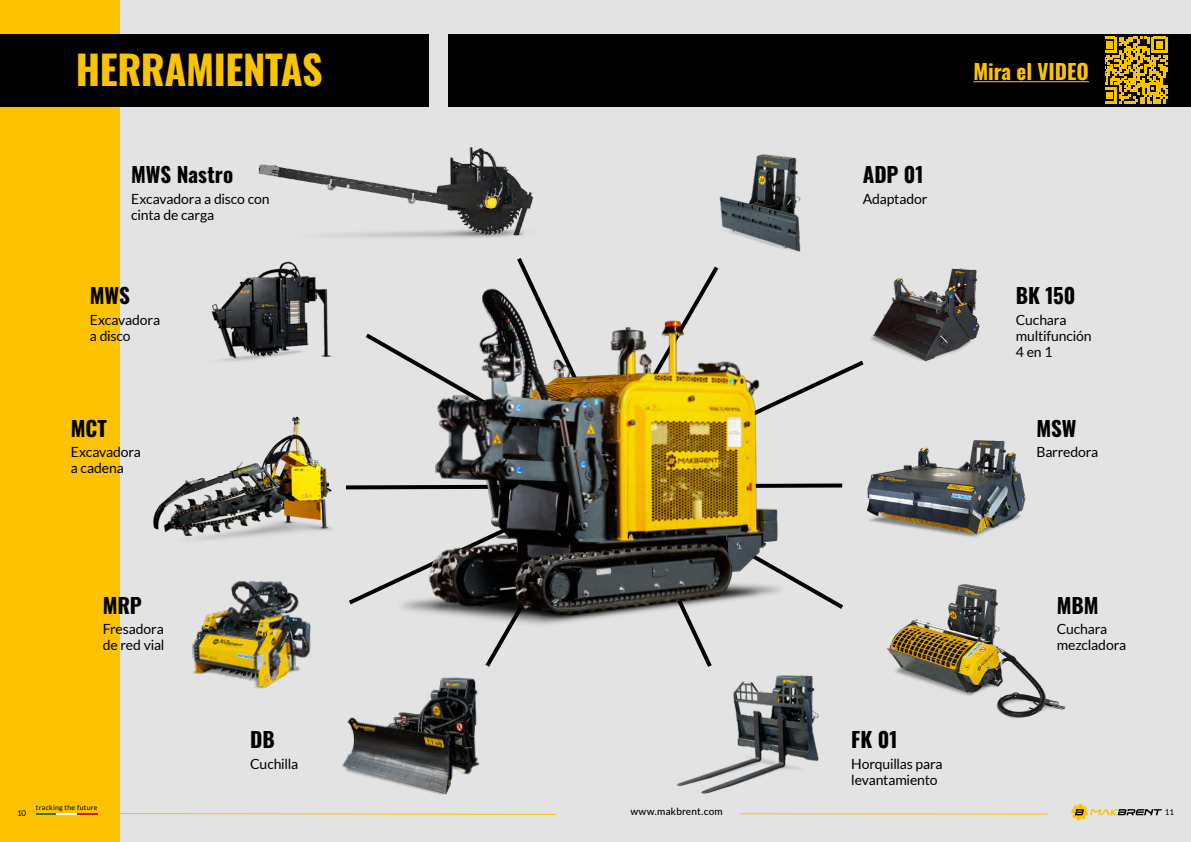
<style>
.page{position:relative;width:1191px;height:842px;background:#e3e3e3}
.page>*{position:absolute;margin:0;border:0;box-sizing:border-box;transform-origin:0 0}
.t1{font:700 40px "Oswald";letter-spacing:-.01em;color:#fac300}
.t2{font:700 21px "Oswald";color:#000}
.t3{font:700 21px "Oswald";color:#fdc300}
.t4{font:14px/16px "Lato";letter-spacing:-.01em;color:#000}
.t5{font:500 10px "Lato";letter-spacing:.025em;color:#000}
.t6{font:8px "Lato";color:#000}
.t7{font:7px "Lato";letter-spacing:.035em;color:#000}
</style>
<div class="page">
<div style="left:0;top:0;width:120px;height:842px;background:#fdc300"></div>
<svg style="left:740px;top:813px;width:308px;height:2px"></svg>
<hr style="left:36px;top:813px;width:20px;height:2px;background:#1d7d35">
<hr style="left:56px;top:813px;width:21px;height:2px;background:#fff">
<hr style="left:77px;top:813px;width:20px;height:2px;background:#cd1719">
<svg style="left:120px;top:813px;width:436px;height:2px"></svg>
<svg style="left:1071px;top:804px;width:90px;height:16px"></svg>
<img style="left:211px;top:261px;width:121px;height:100px">
<img style="left:258px;top:147px;width:276px;height:91px">
<img style="left:153px;top:416px;width:179px;height:124px">
<img style="left:192px;top:581px;width:119px;height:108px">
<img style="left:342px;top:677px;width:138px;height:118px">
<img style="left:676px;top:675px;width:143px;height:119px">
<img style="left:887px;top:584px;width:179px;height:134px">
<img style="left:868px;top:440px;width:158px;height:97px">
<img style="left:871px;top:268px;width:109px;height:94px">
<img style="left:719px;top:154px;width:82px;height:98px">
<div style="left:0;top:34px;width:428px;height:73px;background:#000"></div>
<div style="left:448px;top:34px;width:743px;height:73px;background:#000"></div>
<hr style="left:973px;top:81px;width:116px;height:1px;background:#fdc300">
<svg style="left:345px;top:360px;width:523px;height:248px"></svg>
<img style="left:375px;top:259px;width:414px;height:389px">
<svg style="left:1106px;top:37px;width:61px;height:66px"></svg>
<h1 class="t1" style="left:76px;top:48px;width:248px">HERRAMIENTAS</h1>
<h2 class="t2" style="left:131px;top:164px;width:103px">MWS Nastro</h2>
<h2 class="t2" style="left:862px;top:164px;width:63px">ADP 01</h2>
<p class="t4" style="left:131px;top:191px;width:140px">Excavadora a disco con cinta de carga</p>
<p class="t4" style="left:862px;top:191px;width:66px">Adaptador</p>
<h2 class="t3" style="left:973px;top:60px;width:117px">Mira el VIDEO</h2>
<h2 class="t2" style="left:90px;top:285px;width:42px">MWS</h2>
<h2 class="t2" style="left:1016px;top:285px;width:61px">BK 150</h2>
<p class="t4" style="left:90px;top:312px;width:72px">Excavadora a disco</p>
<p class="t4" style="left:1015px;top:312px;width:77px">Cuchara multifunción<br>4 en 1</p>
<h2 class="t2" style="left:71px;top:417px;width:38px">MCT</h2>
<h2 class="t2" style="left:1036px;top:417px;width:42px">MSW</h2>
<p class="t4" style="left:71px;top:444px;width:72px">Excavadora a cadena</p>
<p class="t4" style="left:1036px;top:444px;width:63px">Barredora</p>
<h2 class="t2" style="left:103px;top:594px;width:41px">MRP</h2>
<h2 class="t2" style="left:1056px;top:594px;width:43px">MBM</h2>
<p class="t4" style="left:103px;top:621px;width:63px">Fresadora de red vial</p>
<p class="t4" style="left:1056px;top:621px;width:71px">Cuchara mezcladora</p>
<h2 class="t2" style="left:250px;top:728px;width:26px">DB</h2>
<h2 class="t2" style="left:851px;top:728px;width:48px">FK 01</h2>
<p class="t4" style="left:250px;top:755px;width:49px">Cuchilla</p>
<p class="t4" style="left:851px;top:755px;width:93px">Horquillas para levantamiento</p>
<p class="t7" style="left:36px;top:803px;width:63px">tracking the future</p>
<p class="t6" style="left:17px;top:808px;width:11px">10</p>
<p class="t5" style="left:630px;top:804px;width:94px">www.makbrent.com</p>
<p class="t6" style="left:1165px;top:808px;width:11px">11</p>
</div>
